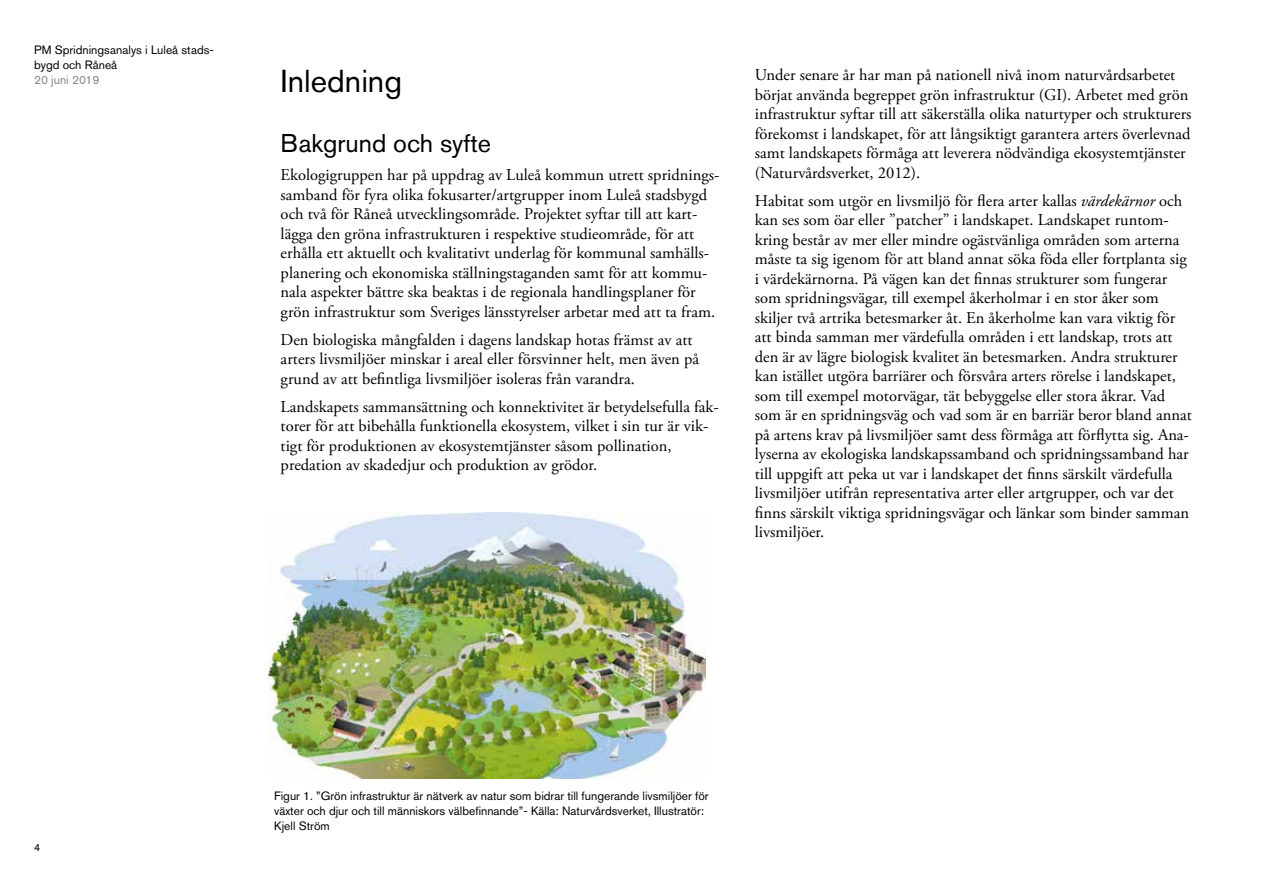
<style>
.page{position:relative;width:1263px;height:893px;background:#fff}
.page>*{position:absolute;margin:0;border:0;box-sizing:border-box;transform-origin:0 0}
.t1{font:31.5px "Akzidenz Grotesk Std";color:#000}
.t2{font:25.5px "Akzidenz Grotesk Std";color:#000}
.t3{font:16.5px/19.5px "Adobe Garamond Pro";color:#000}
.t4{font:12px/15px "Akzidenz Grotesk Std";color:#000}
.t5{font:12px "Akzidenz Grotesk Std";color:#878787}
.t6{font:10.5px "Akzidenz Grotesk Std";color:#000}
.s1{font-style:italic}
</style>
<div class="page">
<img style="left:268px;top:512px;width:438px;height:267px">
<p class="t4" style="left:34px;top:42px;width:181px">PM Spridningsanalys i Luleå stads&shy;bygd och Råneå</p>
<p class="t5" style="left:34px;top:73px;width:67px">20 juni 2019</p>
<h1 class="t1" style="left:281px;top:62px;width:123px">Inledning</h1>
<h2 class="t2" style="left:281px;top:128px;width:212px">Bakgrund och syfte</h2>
<p class="t3" style="left:281px;top:166px;width:440px">Ekologigruppen har på uppdrag av Luleå kommun utrett spridnings&shy;samband för fyra olika fokusarter/artgrupper inom Luleå stadsbygd och två för Råneå utvecklingsområde. Projektet syftar till att kart&shy;lägga den gröna infrastrukturen i respektive studieområde, för att erhålla ett aktuellt och kvalitativt underlag för kommunal samhälls&shy;planering och ekonomiska ställningstaganden samt för att kommu&shy;nala aspekter bättre ska beaktas i de regionala handlingsplaner för grön infrastruktur som Sveriges länsstyrelser arbetar med att ta fram.</p>
<p class="t3" style="left:281px;top:330px;width:420px">Den biologiska mångfalden i dagens landskap hotas främst av att arters livsmiljöer minskar i areal eller försvinner helt, men även på grund av att befintliga livsmiljöer isoleras från varandra.</p>
<p class="t3" style="left:281px;top:397px;width:440px">Landskapets sammansättning och konnektivitet är betydelsefulla fak&shy;torer för att bibehålla funktionella ekosystem, vilket i sin tur är vik&shy;tigt för produktionen av ekosystemtjänster såsom pollination, predation av skadedjur och produktion av grödor.</p>
<p class="t3" style="left:755px;top:66px;width:438px">Under senare år har man på nationell nivå inom naturvårdsarbetet börjat använda begreppet grön infrastruktur (GI). Arbetet med grön infrastruktur syftar till att säkerställa olika naturtyper och strukturers förekomst i landskapet, för att långsiktigt garantera arters överlevnad samt landskapets förmåga att leverera nödvändiga ekosystemtjänster (Naturvårdsverket, 2012).</p>
<p class="t3" style="left:755px;top:191px;width:438px">Habitat som utgör en livsmiljö för flera arter kallas <span class="s1">värdekärnor</span> och kan ses som öar eller ”patcher” i landskapet. Landskapet runtom&shy;kring består av mer eller mindre ogästvänliga områden som arterna måste ta sig igenom för att bland annat söka föda eller fortplanta sig i värdekärnorna. På vägen kan det finnas strukturer som fungerar som spridningsvägar, till exempel åkerholmar i en stor åker som skiljer två artrika betesmarker åt. En åkerholme kan vara viktig för att binda samman mer värdefulla områden i ett landskap, trots att den är av lägre biologisk kvalitet än betesmarken. Andra strukturer kan istället utgöra barriärer och försvåra arters rörelse i landskapet, som till exempel motorvägar, tät bebyggelse eller stora åkrar. Vad som är en spridningsväg och vad som är en barriär beror bland annat på artens krav på livsmiljöer samt dess förmåga att förflytta sig. Ana&shy;lyserna av ekologiska landskapssamband och spridningssamband har till uppgift att peka ut var i landskapet det finns särskilt värdefulla livsmiljöer utifrån representativa arter eller artgrupper, och var det finns särskilt viktiga spridningsvägar och länkar som binder samman livsmiljöer.</p>
<p class="t6" style="left:34px;top:841px;width:8px">4</p>
<p class="t4" style="left:274px;top:789px;width:436px">Figur 1. ”Grön infrastruktur är nätverk av natur som bidrar till fungerande livsmiljöer för växter och djur och till människors välbefinnande”- Källa: Naturvårdsverket, Illustratör:<br>Kjell Ström</p>
</div>
